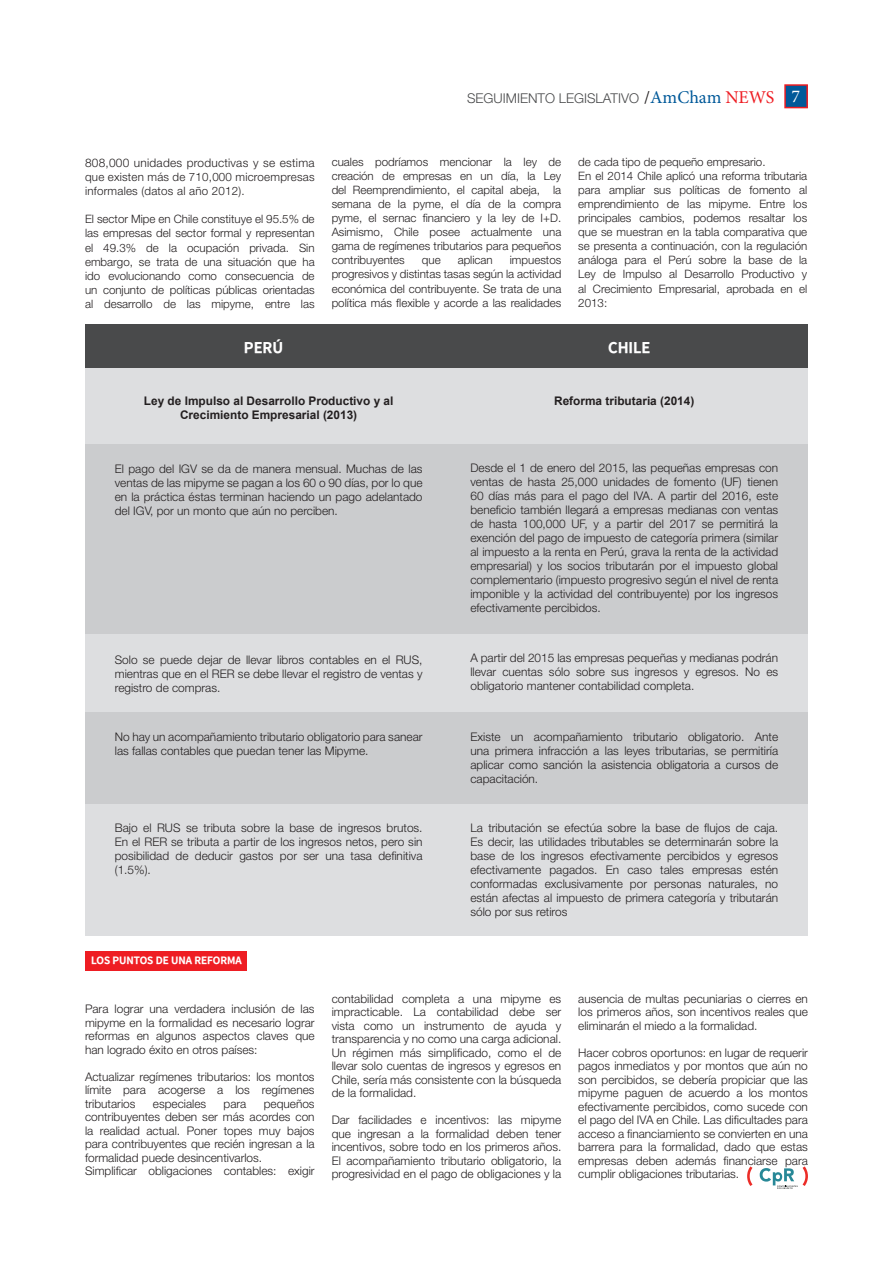
<style>
.page{position:relative;width:893px;height:1263px;background:#fff}
.page>*{position:absolute;margin:0;border:0;box-sizing:border-box;transform-origin:0 0}
.t1{font:16.5px "Falling Sky Bd";color:#fff}
.t2{font:300 13.5px "Helvetica Neue LT Std";color:#494a4b}
.t3{font:300 11.85px/13.5px "Helvetica Neue LT Std";color:#231f20;text-align:justify}
.t4{font:700 11.85px/14px "Arial";color:#231f20;text-align:center}
.t5{font:300 11.85px "Helvetica Neue LT Std";letter-spacing:.02em;color:#231f20}
.t6{font:300 11.55px/14.1px "Helvetica Neue LT Std";color:#231f20;text-align:justify}
.t7{font:300 11.55px/14.1px "Helvetica Neue LT Std";letter-spacing:.02em;color:#231f20}
.t8{font:11.25px "Falling Sky Bd";color:#fff}
.s1{font-family:"Minion Pro";font-weight:400;font-size:18px;color:#231f20}
.s2{font-family:"Minion Pro";font-weight:400;font-size:18px;color:#015999}
.s3{font-family:"Minion Pro";font-weight:400;font-size:18px;color:#ee1d23}
.s4{font-family:"Minion Pro";font-weight:400;font-size:18px;color:#fff}
</style>
<div class="page">
<svg style="left:784px;top:84px;width:24px;height:24px"></svg>
<div style="left:85px;top:444px;width:723px;height:190px;background:#cbccce"></div>
<div style="left:85px;top:324px;width:723px;height:44px;background:#494a4b"></div>
<div style="left:85px;top:368px;width:723px;height:76px;background:#dddee0"></div>
<div style="left:85px;top:634px;width:723px;height:78px;background:#dddee0"></div>
<div style="left:85px;top:803px;width:723px;height:133px;background:#dddee0"></div>
<div style="left:85px;top:712px;width:723px;height:91px;background:#cbccce"></div>
<div style="left:85px;top:951px;width:162px;height:19px;background:#ee1d23"></div>
<svg style="left:747px;top:1166px;width:5px;height:20px"></svg>
<svg style="left:760px;top:1166px;width:48px;height:23px"></svg>
<p class="t2" style="left:467px;top:90px;width:334px">SEGUIMIENTO LEGISLATIVO <span class="s1">/</span><span class="s2">AmCham</span> <span class="s3">NEWS</span> <span class="s4">7</span></p>
<p class="t5" style="left:85px;top:155px;width:231px">808,000 unidades productivas y se estima</p>
<p class="t7" style="left:85px;top:170px;width:231px">que existen más de 710,000 microempresas informales (datos al año 2012).</p>
<p class="t6" style="left:85px;top:212px;width:231px">El sector Mipe en Chile constituye el 95.5% de las empresas del sector formal y representan el 49.3% de la ocupación privada. Sin embargo, se trata de una situación que ha ido evolucionando como consecuencia de un conjunto de políticas públicas orientadas al desarrollo de las mipyme, entre las</p>
<p class="t6" style="left:332px;top:154px;width:231px">cuales podríamos mencionar la ley de creación de empresas en un día, la Ley del Reemprendimiento, el capital abeja, la semana de la pyme, el día de la compra pyme, el sernac financiero y la ley de I+D.<br>Asimismo, Chile posee actualmente una gama de regímenes tributarios para pequeños contribuyentes</p>
<p class="t6" style="left:332px;top:253px;width:231px;text-indent:178px">impuestos progresivos y distintas tasas según la actividad económica del contribuyente. Se trata de una política más flexible y acorde a las realidades</p>
<p class="t6" style="left:422px;top:253px;width:20px">que</p>
<p class="t6" style="left:458px;top:253px;width:37px">aplican</p>
<p class="t6" style="left:578px;top:154px;width:230px;text-align:left">de cada tipo de pequeño empresario.<br>En el 2014 Chile aplicó una reforma tributaria para ampliar sus políticas de fomento al emprendimiento de las mipyme. Entre los principales cambios, podemos resaltar los que se muestran en la tabla comparativa que se presenta a continuación, con la regulación análoga para el Perú sobre la base de la Ley de Impulso al Desarrollo Productivo y al Crecimiento Empresarial, aprobada en el 2013:</p>
<h1 class="t1" style="left:244px;top:337px;width:41px">PERÚ</h1>
<h1 class="t1" style="left:608px;top:337px;width:44px">CHILE</h1>
<p class="t4" style="left:144px;top:394px;width:251px">Ley de Impulso al Desarrollo Productivo y al<br>Crecimiento Empresarial (2013)</p>
<p class="t3" style="left:115px;top:461px;width:309px;line-height:14px">El pago del IGV se da de manera mensual. Muchas de las ventas de las mipyme se pagan a los 60 o 90 días, por lo que en la práctica éstas terminan haciendo un pago adelantado del IGV, por un monto que aún no perciben.</p>
<p class="t3" style="left:115px;top:652px;width:309px;line-height:14px">Solo se puede dejar de llevar libros contables en el RUS, mientras que en el RER se debe llevar el registro de ventas y registro de compras.</p>
<p class="t3" style="left:115px;top:730px;width:309px;line-height:14px">No hay un acompañamiento tributario obligatorio para sanear las fallas contables que puedan tener las Mipyme.</p>
<p class="t3" style="left:115px;top:821px;width:309px;line-height:14px">Bajo el RUS se tributa sobre la base de ingresos brutos.<br>En el RER se tributa a partir de los ingresos netos, pero sin posibilidad de deducir gastos por ser una tasa definitiva (1.5%).</p>
<p class="t8" style="left:91px;top:953px;width:152px">LOS PUNTOS DE UNA REFORMA</p>
<p class="t4" style="left:554px;top:394px;width:142px">Reforma tributaria (2014)</p>
<p class="t3" style="left:470px;top:461px;width:309px;line-height:14px">Desde el 1 de enero del 2015, las pequeñas empresas con ventas de hasta 25,000 unidades de fomento (UF) tienen 60 días más para el pago del IVA. A partir del 2016, este beneficio también llegará a empresas medianas con ventas de hasta 100,000 UF, y a partir del 2017 se permitirá la exención del pago de impuesto de categoría primera (similar al impuesto a la renta en Perú, grava la renta de la actividad empresarial) y los socios tributarán por el impuesto global complementario (impuesto progresivo según el nivel de renta imponible y la actividad del contribuyente) por los ingresos efectivamente percibidos.</p>
<p class="t3" style="left:470px;top:651px;width:309px;line-height:14px">A partir del 2015 las empresas pequeñas y medianas podrán llevar cuentas sólo sobre sus ingresos y egresos. No es obligatorio mantener contabilidad completa.</p>
<p class="t3" style="left:470px;top:729px;width:309px;line-height:14px">Existe un acompañamiento tributario obligatorio. Ante una primera infracción a las leyes tributarias, se permitiría aplicar como sanción la asistencia obligatoria a cursos de capacitación.</p>
<p class="t3" style="left:470px;top:821px;width:309px;line-height:14px">La tributación se efectúa sobre la base de flujos de caja.<br>Es decir, las utilidades tributables se determinarán sobre la base de los ingresos efectivamente percibidos y egresos efectivamente pagados. En caso tales empresas estén conformadas exclusivamente por personas naturales, no están afectas al impuesto de primera categoría y tributarán sólo por sus retiros</p>
<p class="t3" style="left:85px;top:1002px;width:231px">Para lograr una verdadera inclusión de las mipyme en la formalidad es necesario lograr reformas en algunos aspectos claves que han logrado éxito en otros países:</p>
<p class="t3" style="left:85px;top:1070px;width:231px">Actualizar regímenes tributarios: los montos límite para acogerse a los regímenes tributarios</p>
<p class="t3" style="left:153px;top:1097px;width:55px">especiales</p>
<p class="t3" style="left:224px;top:1097px;width:24px">para</p>
<p class="t3" style="left:85px;top:1097px;width:231px;text-align:left;text-indent:179px">pequeños contribuyentes deben ser más acordes con la realidad actual. Poner topes muy bajos para contribuyentes que recién ingresan a la formalidad puede desincentivarlos.<br>Simplificar obligaciones contables: exigir</p>
<p class="t3" style="left:332px;top:991px;width:231px">contabilidad completa a una mipyme es impracticable. La contabilidad debe ser vista como un instrumento de ayuda y transparencia y no como una carga adicional.<br>Un régimen más simplificado, como el de llevar solo cuentas de ingresos y egresos en Chile, sería más consistente con la búsqueda de la formalidad.</p>
<p class="t3" style="left:332px;top:1113px;width:231px">Dar facilidades e incentivos: las mipyme que ingresan a la formalidad deben tener incentivos, sobre todo en los primeros años.<br>El acompañamiento tributario obligatorio, la progresividad en el pago de obligaciones y la</p>
<p class="t3" style="left:578px;top:991px;width:231px">ausencia de multas pecuniarias o cierres en los primeros años, son incentivos reales que eliminarán el miedo a la formalidad.</p>
<p class="t3" style="left:578px;top:1045px;width:231px">Hacer cobros oportunos: en lugar de requerir pagos inmediatos y por montos que aún no son percibidos, se debería propiciar que las mipyme paguen de acuerdo a los montos efectivamente percibidos, como sucede con el pago del IVA en Chile. Las dificultades para acceso a financiamiento se convierten en una barrera para la formalidad, dado que estas empresas deben además financiarse para cumplir obligaciones tributarias.</p>
</div>
